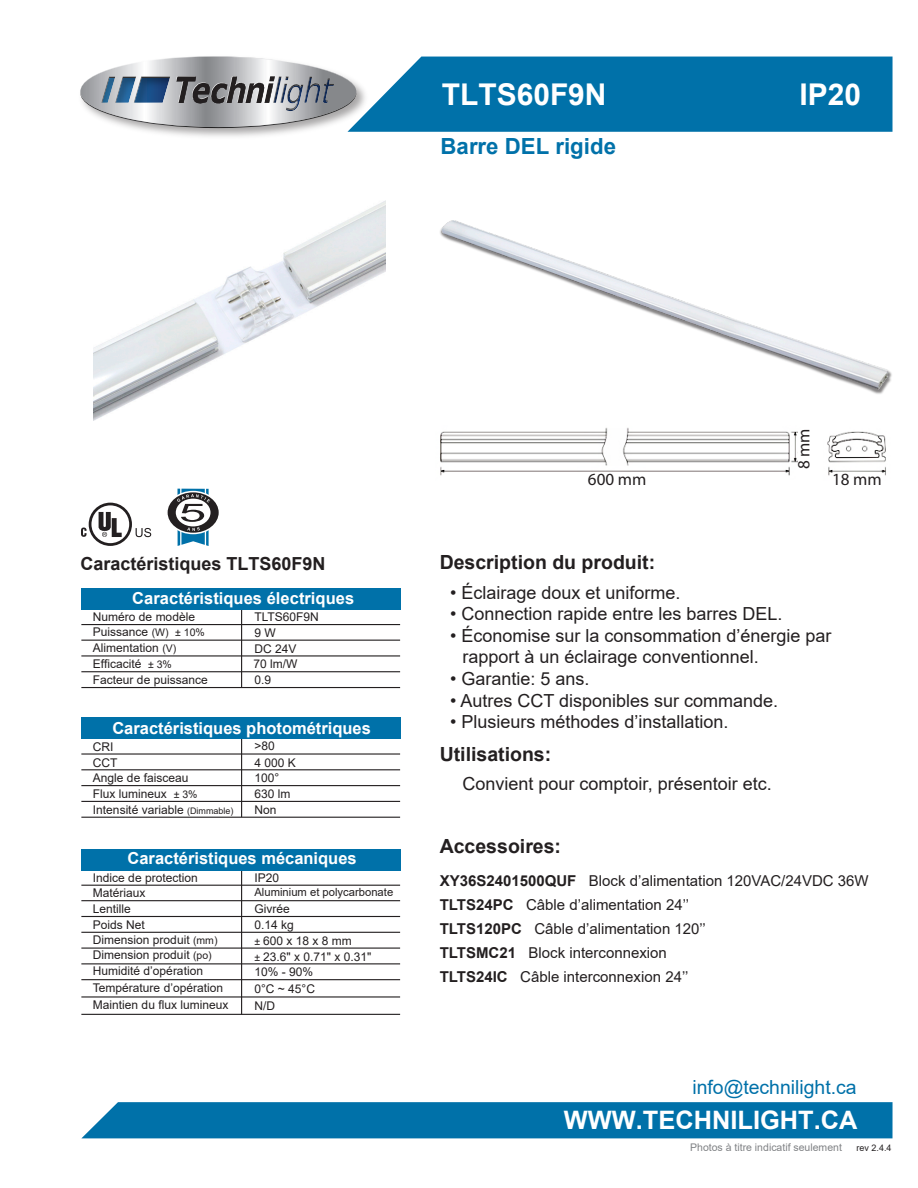
<style>
.page{position:relative;width:918px;height:1188px;background:#fff}
.page>*{position:absolute;margin:0;border:0;box-sizing:border-box;transform-origin:0 0}
.t1{font:700 30px "Arial";color:#fff}
.t2{font:700 25.35px "Arial";color:#fff}
.t3{font:700 22.2px "Arial";color:#0071a9}
.t4{font:700 19.5px "Arial";color:#231f20}
.t5{font:19.35px "Arial";color:#0071a9}
.t6{font:18px/21.6px "Arial";color:#231f20}
.t7{font:700 18px "Arial";color:#231f20}
.t8{font:17.1px "Myriad Pro";color:#231f20}
.t9{font:700 16.5px "Arial";color:#fff}
.t10{font:15px/24px "Arial";color:#231f20}
.t11{font:12px/15.8px "Arial";color:#231f20}
.t12{font:11.25px "Arial";color:#231f20}
.t13{font:10.5px "Arial";color:#808285}
.t14{font:9px "Arial";color:#231f20}
.s1{font-size:10.5px}
.s2{font-size:9px}
.s3{font-weight:700}
</style>
<div class="page">
<div style="left:82px;top:1102px;width:811px;height:36px;background:#0071a9"></div>
<hr style="left:241px;top:866px;width:1px;height:148px;background:#231f20">
<hr style="left:81px;top:900px;width:319px;height:1px;background:#231f20">
<hr style="left:81px;top:885px;width:319px;height:1px;background:#231f20">
<hr style="left:81px;top:916px;width:319px;height:1px;background:#231f20">
<hr style="left:81px;top:932px;width:319px;height:1px;background:#231f20">
<hr style="left:81px;top:948px;width:319px;height:1px;background:#231f20">
<hr style="left:81px;top:963px;width:319px;height:1px;background:#231f20">
<hr style="left:81px;top:979px;width:319px;height:1px;background:#231f20">
<hr style="left:81px;top:996px;width:319px;height:2px;background:#231f20">
<hr style="left:241px;top:737px;width:1px;height:80px;background:#231f20">
<hr style="left:81px;top:753px;width:319px;height:2px;background:#231f20">
<hr style="left:81px;top:769px;width:319px;height:1px;background:#231f20">
<hr style="left:81px;top:785px;width:319px;height:1px;background:#231f20">
<hr style="left:81px;top:801px;width:319px;height:1px;background:#231f20">
<hr style="left:81px;top:817px;width:319px;height:1px;background:#231f20">
<div style="left:81px;top:718px;width:320px;height:21px;background:#0071a9"></div>
<hr style="left:241px;top:609px;width:1px;height:79px;background:#231f20">
<hr style="left:81px;top:640px;width:319px;height:1px;background:#231f20">
<hr style="left:81px;top:655px;width:319px;height:2px;background:#231f20">
<hr style="left:81px;top:671px;width:319px;height:1px;background:#231f20">
<hr style="left:81px;top:687px;width:319px;height:1px;background:#231f20">
<div style="left:81px;top:588px;width:320px;height:22px;background:#0071a9"></div>
<div style="left:81px;top:849px;width:320px;height:21px;background:#0071a9"></div>
<hr style="left:81px;top:1014px;width:319px;height:1px;background:#231f20">
<svg style="left:167px;top:489px;width:52px;height:57px"></svg>
<hr style="left:81px;top:624px;width:319px;height:1px;background:#231f20">
<svg style="left:81px;top:503px;width:70px;height:43px"></svg>
<svg style="left:80px;top:56px;width:813px;height:76px"></svg>
<img style="left:441px;top:221px;width:447px;height:169px">
<img style="left:440px;top:427px;width:446px;height:49px">
<div style="left:593px;top:474px;width:33px;height:10px;background:#fff"></div>
<div style="left:837px;top:474px;width:33px;height:10px;background:#fff"></div>
<div style="left:798px;top:431px;width:11px;height:34px;background:#fff"></div>
<img style="left:93px;top:201px;width:292px;height:219px">
<h1 class="t1" style="left:442px;top:74px;width:166px">TLTS60F9N</h1>
<h1 class="t1" style="left:799px;top:74px;width:63px">IP20</h1>
<h3 class="t3" style="left:441px;top:130px;width:177px">Barre DEL rigide</h3>
<h3 class="t7" style="left:80px;top:551px;width:247px">Caractéristiques TLTS60F9N</h3>
<p class="t11" style="left:93px;top:609px;width:116px">Numéro de modèle<br>Puissance <span class="s1">(W) ± 10%<br></span>Alimentation <span class="s1">(V)<br></span>Efficacité <span class="s1">± 3%<br></span>Facteur de puissance</p>
<p class="t11" style="left:254px;top:609px;width:66px">TLTS60F9N</p>
<h3 class="t9" style="left:132px;top:586px;width:223px">Caractéristiques électriques</h3>
<p class="t11" style="left:255px;top:625px;width:23px">9 W</p>
<p class="t11" style="left:254px;top:640px;width:44px">DC 24V</p>
<p class="t11" style="left:254px;top:672px;width:18px">0.9</p>
<p class="t11" style="left:254px;top:656px;width:46px">70 lm/W</p>
<h3 class="t9" style="left:112px;top:716px;width:260px">Caractéristiques photométriques</h3>
<p class="t11" style="left:93px;top:739px;width:142px">CRI<br>CCT<br>Angle de faisceau<br>Flux lumineux <span class="s1">± 3%<br></span>Intensité variable <span class="s2">(Dimmable)</span></p>
<p class="t11" style="left:255px;top:738px;width:22px">&gt;80</p>
<p class="t11" style="left:254px;top:754px;width:43px">4 000 K<br>100°<br>630 lm<br>Non</p>
<h3 class="t9" style="left:128px;top:847px;width:231px">Caractéristiques mécaniques</h3>
<p class="t11" style="left:93px;top:870px;width:106px">Indice de protection<br>Matériaux<br>Lentille<br>Poids Net</p>
<p class="t11" style="left:93px;top:931px;width:126px">Dimension produit <span class="s1">(mm)</span></p>
<p class="t11" style="left:254px;top:870px;width:26px">IP20</p>
<p class="t12" style="left:254px;top:885px;width:140px">Aluminium et polycarbonate</p>
<p class="t11" style="left:254px;top:901px;width:99px">Givrée<br>0.14 kg<br><span class="s1">±</span> 600 x 18 x 8 mm</p>
<p class="t11" style="left:93px;top:947px;width:120px">Dimension produit <span class="s1">(po)</span></p>
<p class="t11" style="left:254px;top:948px;width:118px"><span class="s1">±</span> 23.6" x 0.71" x 0.31"</p>
<p class="t11" style="left:93px;top:963px;width:132px;line-height:16.6px">Humidité d’opération<br>Température d’opération</p>
<p class="t11" style="left:254px;top:964px;width:62px;line-height:16.5px">10% - 90%<br>0°C ~ 45°C</p>
<p class="t11" style="left:93px;top:997px;width:137px">Maintien du flux lumineux</p>
<p class="t11" style="left:254px;top:998px;width:22px">N/D</p>
<h3 class="t8" style="left:793px;top:469px;width:42px;rotate:-90deg">8 mm</h3>
<h3 class="t8" style="left:588px;top:469px;width:60px">600 mm</h3>
<h3 class="t8" style="left:832px;top:469px;width:51px">18 mm</h3>
<h3 class="t4" style="left:440px;top:549px;width:217px">Description du produit:</h3>
<h3 class="t6" style="left:450px;top:581px;width:232px">• Éclairage doux et uniforme.</h3>
<h3 class="t6" style="left:450px;top:603px;width:334px">• Connection rapide entre les barres DEL.</h3>
<h3 class="t6" style="left:463px;top:624px;width:371px;text-indent:-12px">• Économise sur la consommation d’énergie par rapport à un éclairage conventionnel.</h3>
<h3 class="t6" style="left:450px;top:668px;width:141px">• Garantie: 5 ans.</h3>
<h3 class="t6" style="left:450px;top:689px;width:330px">• Autres CCT disponibles sur commande.</h3>
<h3 class="t6" style="left:450px;top:711px;width:280px">• Plusieurs méthodes d’installation.</h3>
<h3 class="t4" style="left:440px;top:741px;width:113px">Utilisations:</h3>
<h3 class="t6" style="left:463px;top:773px;width:311px">Convient pour comptoir, présentoir etc.</h3>
<h3 class="t4" style="left:440px;top:833px;width:123px">Accessoires:</h3>
<p class="t10" style="left:440px;top:868px;width:431px"><span class="s3">XY36S2401500QUF</span> Block d’alimentation 120VAC/24VDC 36W <span class="s3">TLTS24PC</span> Câble d’alimentation 24’’<br><span class="s3">TLTS120PC</span> Câble d’alimentation 120’’<br><span class="s3">TLTSMC21</span> Block interconnexion<br><span class="s3">TLTS24IC</span> Câble interconnexion 24’’</p>
<h3 class="t5" style="left:692px;top:1074px;width:166px">info@technilight.ca</h3>
<h2 class="t2" style="left:564px;top:1102px;width:295px">WWW.TECHNILIGHT.CA</h2>
<p class="t13" style="left:690px;top:1140px;width:153px">Photos à titre indicatif seulement</p>
<p class="t14" style="left:857px;top:1142px;width:37px">rev 2.4.4</p>
</div>
